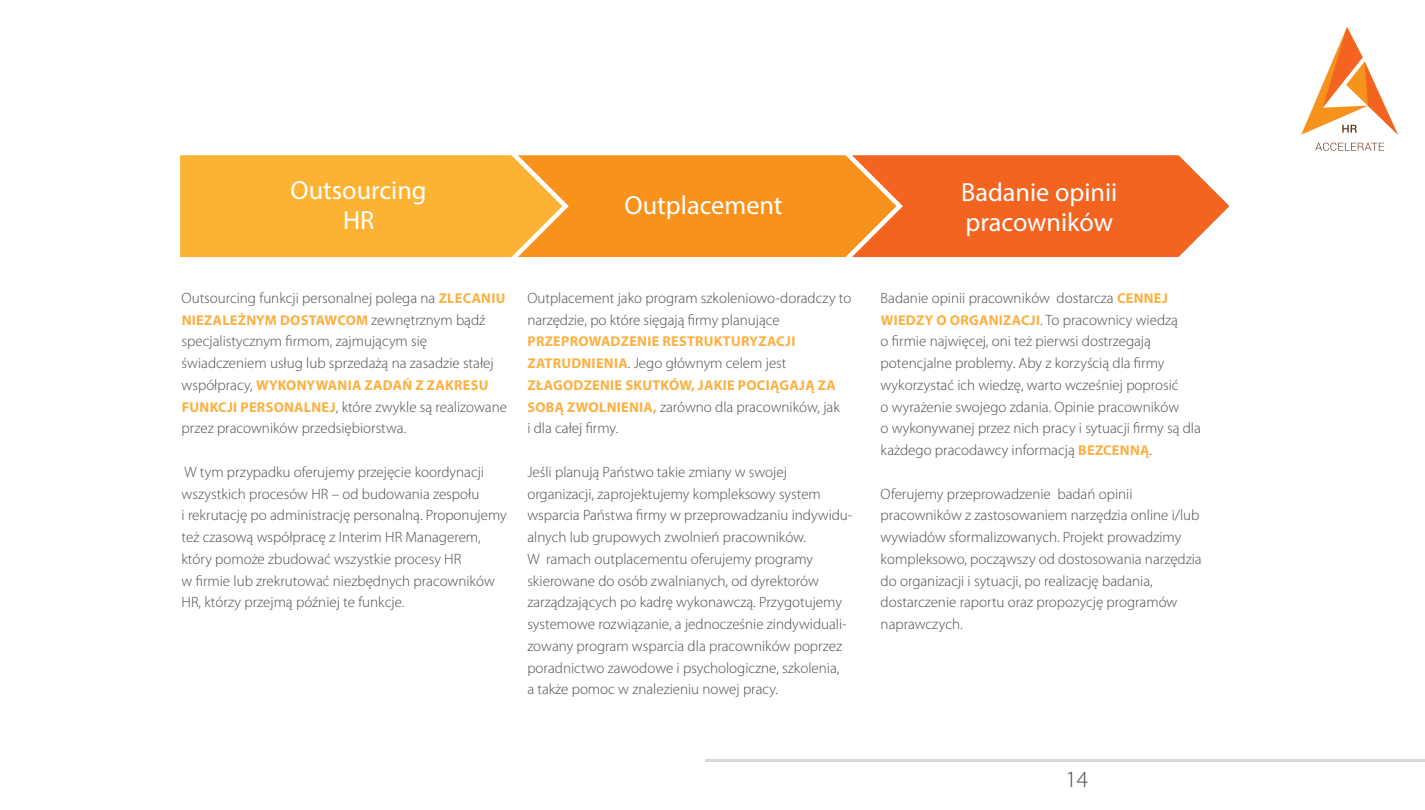
<style>
.page{position:relative;width:1425px;height:810px;background:#fff}
.page>*{position:absolute;margin:0;border:0;box-sizing:border-box;transform-origin:0 0}
.t1{font:26.25px/30px "Myriad Pro";color:#fff;text-align:center}
.t2{font:300 23.25px "Myriad Pro";color:#4b4c4b}
.t3{font:300 15px/21.8px "Myriad Pro";color:#4b4c4b}
.t4{font:700 14.25px "Myriad Pro";letter-spacing:.02em;color:#fbb042}
.s1{font-weight:700;font-size:14.25px;color:#fbb042}
.s2{font-weight:300;font-size:15px;color:#4b4c4b}
</style>
<div class="page">
<svg style="left:1301px;top:27px;width:97px;height:108px"></svg>
<svg style="left:1315px;top:143px;width:69px;height:8px"></svg>
<hr style="left:706px;top:759px;width:719px;height:2px;background:#d7d7d8">
<svg style="left:180px;top:155px;width:1049px;height:103px;background:#f79430"></svg>
<h1 class="t1" style="left:291px;top:175px;width:138px">Outsourcing<br>HR</h1>
<h1 class="t1" style="left:625px;top:190px;width:160px">Outplacement</h1>
<p class="t3" style="left:182px;top:287px;width:325px">Outsourcing funkcji personalnej polega na <span class="s1">ZLECANIU</span></p>
<p class="t4" style="left:182px;top:311px;width:305px">NIEZALEŻNYM DOSTAWCOM <span class="s2">zewnętrznym bądź</span></p>
<p class="t3" style="left:182px;top:331px;width:314px">specjalistycznym firmom, zajmującym się świadczeniem usług lub sprzedażą na zasadzie stałej</p>
<p class="t4" style="left:182px;top:376px;width:308px"><span class="s2">współpracy,</span> WYKONYWANIA ZADAŃ Z ZAKRESU</p>
<p class="t3" style="left:182px;top:396px;width:327px"><span class="s1">FUNKCJI PERSONALNEJ</span>, które zwykle są realizowane przez pracowników przedsiębiorstwa.</p>
<p class="t3" style="left:182px;top:461px;width:327px">W tym przypadku oferujemy przejęcie koordynacji wszystkich procesów HR – od budowania zespołu<br>i rekrutację po administrację personalną. Proponujemy też czasową współpracę z Interim HR Managerem, który pomoże zbudować wszystkie procesy HR<br>w firmie lub zrekrutować niezbędnych pracowników HR, którzy przejmą później te funkcje.</p>
<p class="t3" style="left:527px;top:287px;width:326px">Outplacement jako program szkoleniowo-doradczy to narzędzie, po które sięgają firmy planujące</p>
<p class="t4" style="left:528px;top:332px;width:269px">PRZEPROWADZENIE RESTRUKTURYZACJI</p>
<p class="t3" style="left:528px;top:353px;width:261px"><span class="s1">ZATRUDNIENIA</span>. Jego głównym celem jest</p>
<p class="t4" style="left:528px;top:376px;width:310px">ZŁAGODZENIE SKUTKÓW, JAKIE POCIĄGAJĄ ZA</p>
<p class="t3" style="left:527px;top:396px;width:314px"><span class="s1">SOBĄ ZWOLNIENIA,</span> zarówno dla pracowników, jak i dla całej firmy.</p>
<p class="t3" style="left:527px;top:461px;width:327px">Jeśli planują Państwo takie zmiany w swojej organizacji, zaprojektujemy kompleksowy system wsparcia Państwa firmy w przeprowadzaniu indywidu&shy;alnych lub grupowych zwolnień pracowników.<br>W ramach outplacementu oferujemy programy skierowane do osób zwalnianych, od dyrektorów zarządzających po kadrę wykonawczą. Przygotujemy systemowe rozwiązanie, a jednocześnie zindywiduali&shy;zowany program wsparcia dla pracowników poprzez poradnictwo zawodowe i psychologiczne, szkolenia,<br>a także pomoc w znalezieniu nowej pracy.</p>
<h1 class="t1" style="left:961px;top:176px;width:158px;text-align:left">Badanie opinii pracowników</h1>
<p class="t3" style="left:881px;top:287px;width:322px">Badanie opinii pracowników dostarcza <span class="s1">CENNEJ WIEDZY O ORGANIZACJI</span>. To pracownicy wiedzą<br>o firmie najwięcej, oni też pierwsi dostrzegają potencjalne problemy. Aby z korzyścią dla firmy wykorzystać ich wiedzę, warto wcześniej poprosić<br>o wyrażenie swojego zdania. Opinie pracowników<br>o wykonywanej przez nich pracy i sytuacji firmy są dla każdego pracodawcy informacją <span class="s1">BEZCENNĄ</span>.</p>
<p class="t3" style="left:881px;top:483px;width:323px">Oferujemy przeprowadzenie badań opinii pracowników z zastosowaniem narzędzia online i/lub wywiadów sformalizowanych. Projekt prowadzimy kompleksowo, począwszy od dostosowania narzędzia do organizacji i sytuacji, po realizację badania, dostarczenie raportu oraz propozycję programów naprawczych.</p>
<h2 class="t2" style="left:1065px;top:767px;width:24px">14</h2>
</div>
